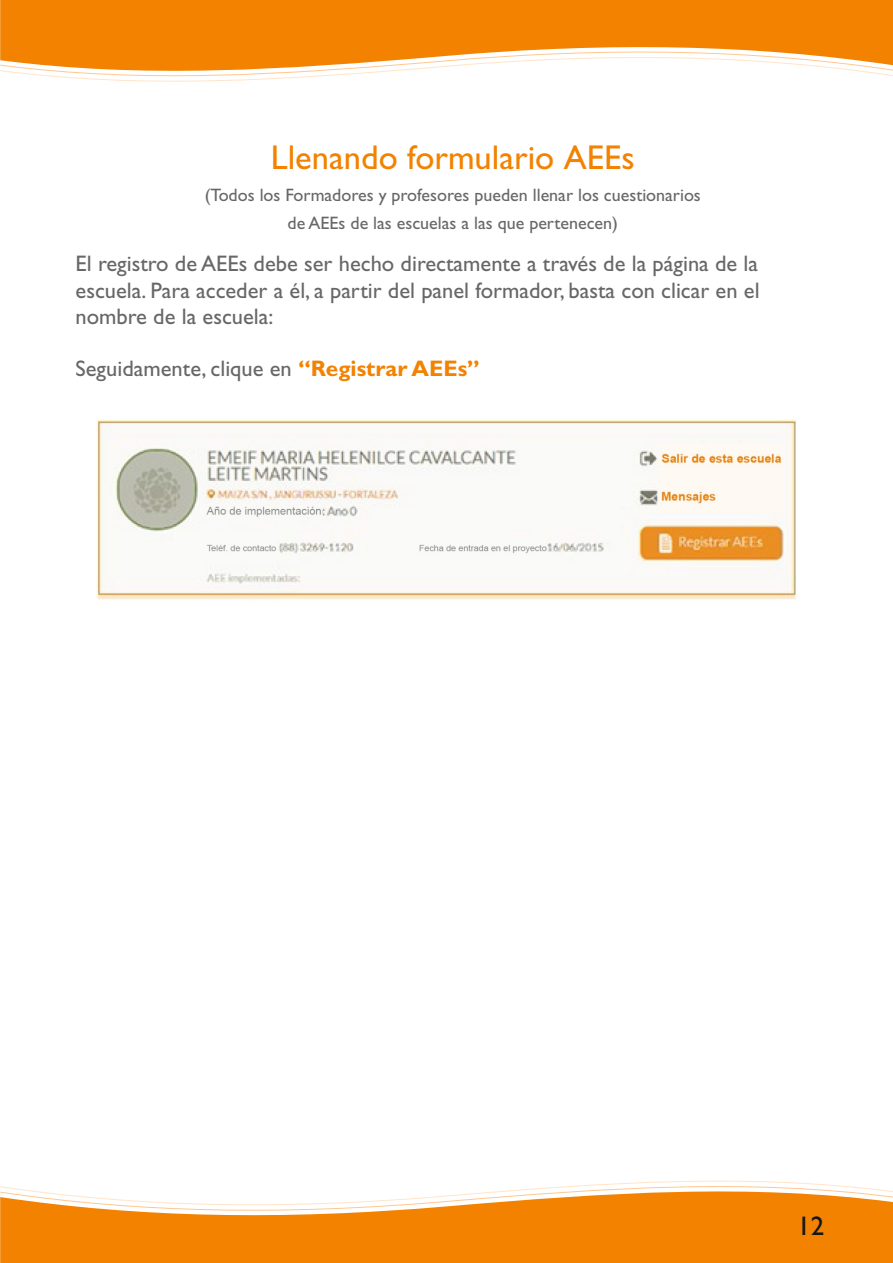
<style>
.page{position:relative;width:893px;height:1263px;background:#fff}
.page>*{position:absolute;margin:0;border:0;box-sizing:border-box;transform-origin:0 0}
.t1{font:34.5px "Gill Sans Std";color:#f28200}
.t2{font:27px "Gill Sans Std";color:#151616}
.t3{font:22.5px/26.1px "Gill Sans Std";color:#676767;text-align:justify}
.t4{font:18px/27.2px "Gill Sans Std";color:#676767;text-align:center}
.s1{font-weight:700;color:#f28200}
</style>
<div class="page">
<div style="left:0;top:0;width:893px;height:47px;background:#f28200"></div>
<svg style="left:0;top:47px;width:893px;height:35px"></svg>
<div style="left:0;top:1216px;width:893px;height:47px;background:#f28200"></div>
<svg style="left:0;top:1180px;width:893px;height:36px"></svg>
<img style="left:96px;top:419px;width:701px;height:181px">
<h1 class="t1" style="left:271px;top:145px;width:365px">Llenando formulario AEEs</h1>
<p class="t4" style="left:205px;top:184px;width:498px">(Todos los Formadores y profesores pueden llenar los cuestionarios de AEEs de las escuelas a las que pertenecen)</p>
<p class="t3" style="left:76px;top:254px;width:685px">El registro de AEEs debe ser hecho directamente a través de la página de la escuela. Para acceder a él, a partir del panel formador, basta con clicar en el nombre de la escuela:</p>
<p class="t3" style="left:76px;top:359px;width:406px">Seguidamente, clique en <span class="s1">“Registrar AEEs”</span></p>
<p class="t2" style="left:797px;top:1217px;width:28px">12</p>
</div>
